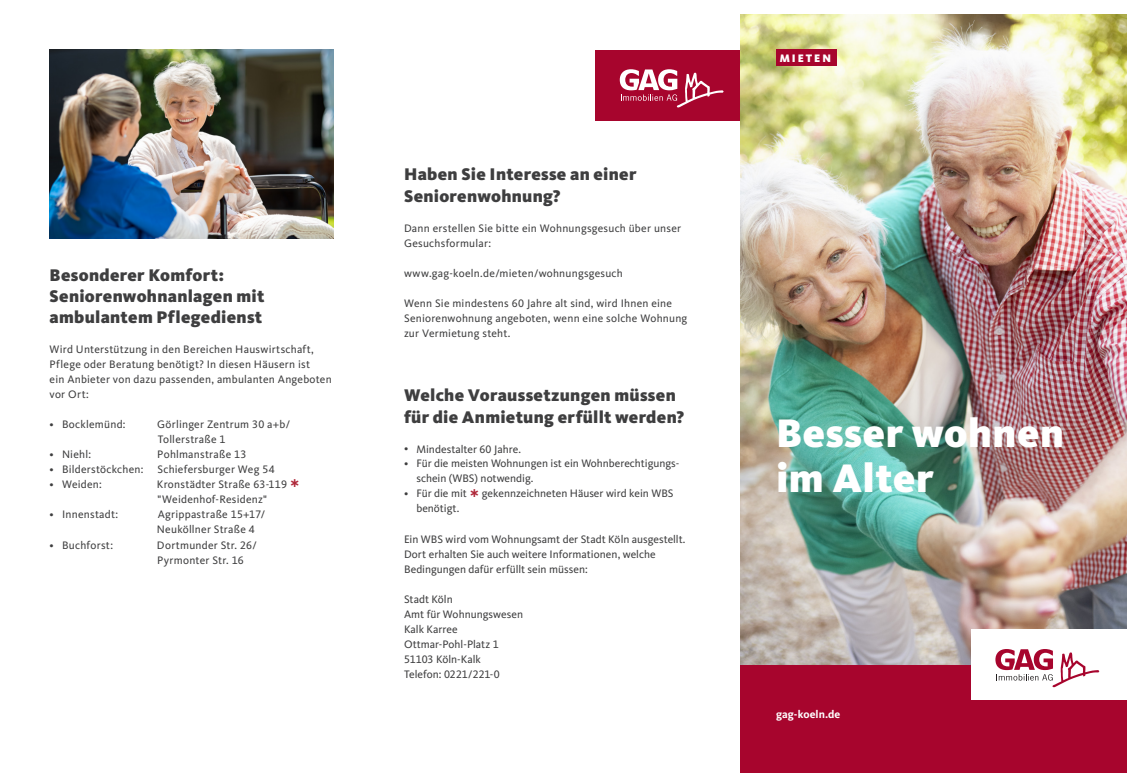
<style>
.page{position:relative;width:1127px;height:773px;background:#fff}
.page>*{position:absolute;margin:0;border:0;box-sizing:border-box;transform-origin:0 0}
.Titel_Headline_Black_33_36pt_LW20{font:900 41.25px "Kievit OT";letter-spacing:.015em;color:#fff}
.t1{font:900 17.5px "Kievit OT";letter-spacing:.02em;color:#3e3e3f}
.t2{font:11.25px/15px "Kievit OT";letter-spacing:.015em;color:#3e3e3f}
.t3{font:11.25px "Kievit OT";letter-spacing:-.005em;color:#3e3e3f}
.Fließtext_Book_9_12pt{font:700 11.25px "Kievit OT";color:#fff}
.Titel_Rubrik_Black_9_12pt_LW150_ROT{font:900 11.25px "Kievit OT";letter-spacing:.17em;color:#fff}
.s1{color:#af283a}
</style>
<div class="page">
<div style="left:595px;top:50px;width:156px;height:70px;background:#a7052d"></div>
<svg style="left:620px;top:69px;width:104px;height:38px"></svg>
<img style="left:741px;top:14px;width:386px;height:651px">
<div style="left:741px;top:665px;width:386px;height:107px;background:#a7052d"></div>
<div style="left:776px;top:50px;width:60px;height:16px;background:#a7052d"></div>
<div style="left:971px;top:629px;width:156px;height:71px;background:#fff"></div>
<svg style="left:995px;top:649px;width:104px;height:38px"></svg>
<img style="left:50px;top:50px;width:283px;height:188px">
<p class="t1" style="left:50px;top:264px;width:176px">Besonderer Komfort:</p>
<p class="t1" style="left:50px;top:285px;width:216px">Seniorenwohnanlagen mit</p>
<p class="t1" style="left:50px;top:307px;width:214px">ambulantem Pflegedienst</p>
<p class="t2" style="left:50px;top:342px;width:266px">Wird Unterstützung in den Bereichen Hauswirtschaft,<br>Pflege oder Beratung benötigt? In diesen Häusern ist</p>
<p class="t2" style="left:50px;top:372px;width:284px">ein Anbieter von dazu passenden, ambulanten Angeboten vor Ort:</p>
<p class="t2" style="left:50px;top:417px;width:77px">• Bocklemünd:</p>
<p class="t2" style="left:157px;top:417px;width:134px">Görlinger Zentrum 30 a+b/</p>
<p class="t2" style="left:158px;top:432px;width:69px">Tollerstraße 1</p>
<p class="t2" style="left:50px;top:447px;width:43px">• Niehl:</p>
<p class="t2" style="left:157px;top:447px;width:91px">Pohlmanstraße 13</p>
<p class="t2" style="left:50px;top:462px;width:227px">• Bilderstöckchen: Schiefersburger Weg 54</p>
<p class="t2" style="left:50px;top:477px;width:54px">• Weiden:</p>
<p class="t2" style="left:157px;top:477px;width:144px">Kronstädter Straße 63-119 <span class="s1">✱</span></p>
<p class="t2" style="left:158px;top:492px;width:111px">"Weidenhof-Residenz"</p>
<p class="t2" style="left:50px;top:507px;width:70px">• Innenstadt:</p>
<p class="t2" style="left:157px;top:507px;width:110px">Agrippastraße 15+17/<br>Neuköllner Straße 4</p>
<p class="t2" style="left:50px;top:537px;width:65px">• Buchforst:</p>
<p class="t2" style="left:157px;top:537px;width:101px">Dortmunder Str. 26/<br>Pyrmonter Str. 16</p>
<p class="t1" style="left:404px;top:164px;width:234px">Haben Sie Interesse an einer</p>
<p class="t1" style="left:404px;top:185px;width:158px">Seniorenwohnung?</p>
<p class="t2" style="left:404px;top:220px;width:279px">Dann erstellen Sie bitte ein Wohnungsgesuch über unser</p>
<p class="t2" style="left:404px;top:235px;width:89px">Gesuchsformular:</p>
<p class="t2" style="left:404px;top:265px;width:220px">www.gag-koeln.de/mieten/wohnungsgesuch</p>
<p class="t2" style="left:404px;top:295px;width:270px">Wenn Sie mindestens 60 Jahre alt sind, wird Ihnen eine</p>
<p class="t2" style="left:404px;top:310px;width:285px">Seniorenwohnung angeboten, wenn eine solche Wohnung</p>
<p class="t2" style="left:404px;top:325px;width:108px">zur Vermietung steht.</p>
<p class="t1" style="left:404px;top:384px;width:273px">Welche Voraussetzungen müssen</p>
<p class="t1" style="left:404px;top:406px;width:282px">für die Anmietung erfüllt werden?</p>
<p class="t2" style="left:404px;top:442px;width:118px">• Mindestalter 60 Jahre.</p>
<p class="t2" style="left:416px;top:455px;width:264px;text-indent:-12px">• Für die meisten Wohnungen ist ein Wohnberechtigungs&shy;schein (WBS) notwendig.</p>
<p class="t2" style="left:416px;top:485px;width:259px;text-indent:-12px">• Für die mit <span class="s1">✱</span> gekennzeichneten Häuser wird kein WBS benötigt.</p>
<p class="t2" style="left:404px;top:532px;width:283px">Ein WBS wird vom Wohnungsamt der Stadt Köln ausgestellt.<br>Dort erhalten Sie auch weitere Informationen, welche</p>
<p class="t2" style="left:404px;top:562px;width:185px">Bedingungen dafür erfüllt sein müssen:</p>
<p class="t2" style="left:404px;top:592px;width:50px">Stadt Köln</p>
<p class="t2" style="left:404px;top:607px;width:121px">Amt für Wohnungswesen</p>
<p class="t2" style="left:404px;top:622px;width:55px">Kalk Karree</p>
<p class="t2" style="left:404px;top:637px;width:96px">Ottmar-Pohl-Platz 1</p>
<p class="t3" style="left:404px;top:653px;width:79px">51103 Köln-Kalk</p>
<p class="t2" style="left:404px;top:667px;width:97px">Telefon: 0221/221-0</p>
<p class="Titel_Rubrik_Black_9_12pt_LW150_ROT" style="left:780px;top:51px;width:53px">MIETEN</p>
<p class="Titel_Headline_Black_33_36pt_LW20" style="left:776px;top:408px;width:289px">Besser wohnen</p>
<p class="Titel_Headline_Black_33_36pt_LW20" style="left:776px;top:453px;width:159px">im Alter</p>
<p class="Fließtext_Book_9_12pt" style="left:776px;top:707px;width:66px">gag-koeln.de</p>
</div>
